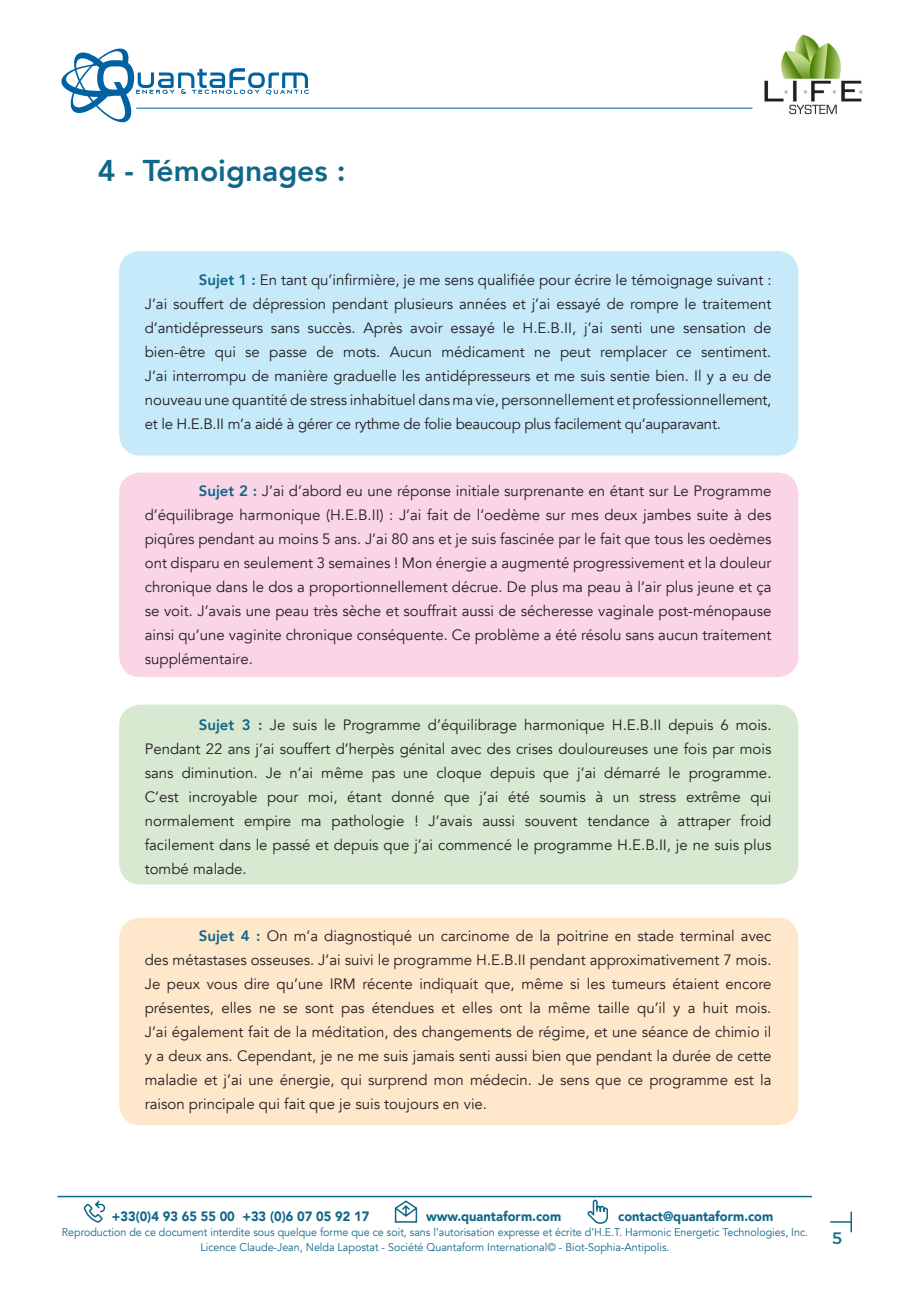
<style>
.page{position:relative;width:919px;height:1289px;background:#fff}
.page>*{position:absolute;margin:0;border:0;box-sizing:border-box;transform-origin:0 0}
.t1{font:800 30px "Avenir";color:#106788}
.t2{font:16.5px "Montserrat";color:#106788}
.t3{font:15px/24px "Avenir";color:#231f20;text-align:justify}
.t4{font:900 13.5px "Avenir";color:#106788;scale:.95 1}
.t5{font:11.25px/15px "Avenir";color:#106788;text-align:center;scale:.95 1}
.s1{font-weight:800;color:#106788}
</style>
<div class="page">
<hr style="left:57px;top:1195px;width:754px;height:2px;background:#106788">
<svg style="left:830px;top:1211px;width:21px;height:21px"></svg>
<svg style="left:83px;top:1200px;width:23px;height:23px"></svg>
<svg style="left:394px;top:1200px;width:24px;height:23px"></svg>
<svg style="left:587px;top:1199px;width:21px;height:25px"></svg>
<hr style="left:136px;top:108px;width:616px;height:1px;background:#0062a3">
<svg style="left:61px;top:48px;width:248px;height:75px"></svg>
<img style="left:764px;top:34px;width:99px;height:81px">
<div style="left:119px;top:251px;width:679px;height:204px;background:#c6eafa;border-radius:21px"></div>
<div style="left:119px;top:472px;width:679px;height:205px;background:#fad5e5;border-radius:21px"></div>
<div style="left:119px;top:704px;width:679px;height:180px;background:#d8e9d2;border-radius:21px"></div>
<div style="left:119px;top:917px;width:679px;height:208px;background:#fee7cb;border-radius:21px"></div>
<p class="t1" style="left:98px;top:147px;width:249px">4 - Témoignages :</p>
<p class="t3" style="left:145px;top:268px;width:628px;text-indent:54px"><span class="s1">Sujet 1 :</span> En tant qu’infirmière, je me sens qualifiée pour écrire le témoignage suivant :<br>J’ai souffert de dépression pendant plusieurs années et j’ai essayé de rompre le traitement d’antidépresseurs sans succès. Après avoir essayé le H.E.B.II, j’ai senti une sensation de bien-être qui se passe de mots. Aucun médicament ne peut remplacer ce sentiment.<br>J’ai interrompu de manière graduelle les antidépresseurs et me suis sentie bien. Il y a eu de nouveau une quantité de stress inhabituel dans ma vie, personnellement et professionnellement, et le H.E.B.II m’a aidé à gérer ce rythme de folie beaucoup plus facilement qu’auparavant.</p>
<p class="t3" style="left:145px;top:479px;width:628px;text-indent:54px"><span class="s1">Sujet 2 :</span> J’ai d’abord eu une réponse initiale surprenante en étant sur Le Programme d’équilibrage harmonique (H.E.B.II) : J’ai fait de l’oedème sur mes deux jambes suite à des piqûres pendant au moins 5 ans. J’ai 80 ans et je suis fascinée par le fait que tous les oedèmes ont disparu en seulement 3 semaines ! Mon énergie a augmenté progressivement et la douleur chronique dans le dos a proportionnellement décrue. De plus ma peau à l’air plus jeune et ça se voit. J’avais une peau très sèche et souffrait aussi de sécheresse vaginale post-ménopause ainsi qu’une vaginite chronique conséquente. Ce problème a été résolu sans aucun traitement supplémentaire.</p>
<p class="t3" style="left:145px;top:713px;width:628px;text-indent:54px"><span class="s1">Sujet 3 :</span> Je suis le Programme d’équilibrage harmonique H.E.B.II depuis 6 mois.<br>Pendant 22 ans j’ai souffert d’herpès génital avec des crises douloureuses une fois par mois sans diminution. Je n’ai même pas une cloque depuis que j’ai démarré le programme.<br>C’est incroyable pour moi, étant donné que j’ai été soumis à un stress extrême qui normalement empire ma pathologie ! J’avais aussi souvent tendance à attraper froid facilement dans le passé et depuis que j’ai commencé le programme H.E.B.II, je ne suis plus tombé malade.</p>
<p class="t3" style="left:145px;top:924px;width:628px;text-indent:54px"><span class="s1">Sujet 4 :</span> On m’a diagnostiqué un carcinome de la poitrine en stade terminal avec des métastases osseuses. J’ai suivi le programme H.E.B.II pendant approximativement 7 mois.<br>Je peux vous dire qu’une IRM récente indiquait que, même si les tumeurs étaient encore présentes, elles ne se sont pas étendues et elles ont la même taille qu’il y a huit mois.<br>J’ai également fait de la méditation, des changements de régime, et une séance de chimio il y a deux ans. Cependant, je ne me suis jamais senti aussi bien que pendant la durée de cette maladie et j’ai une énergie, qui surprend mon médecin. Je sens que ce programme est la raison principale qui fait que je suis toujours en vie.</p>
<p class="t4" style="left:112px;top:1204px;width:272px">+33(0)4 93 65 55 00 +33 (0)6 07 05 92 17</p>
<p class="t4" style="left:426px;top:1204px;width:143px">www.quantaform.com</p>
<p class="t4" style="left:618px;top:1204px;width:165px">contact@quantaform.com</p>
<p class="t5" style="left:62px;top:1224px;width:787px">Reproduction de ce document interdite sous quelque forme que ce soit, sans l’autorisation expresse et écrite d’H.E.T. Harmonic Energetic Technologies, Inc.<br>Licence Claude-Jean, Nelda Lapostat - Société Quantaform International© - Biot-Sophia-Antipolis.</p>
<p class="t2" style="left:832px;top:1225px;width:12px">5</p>
</div>
